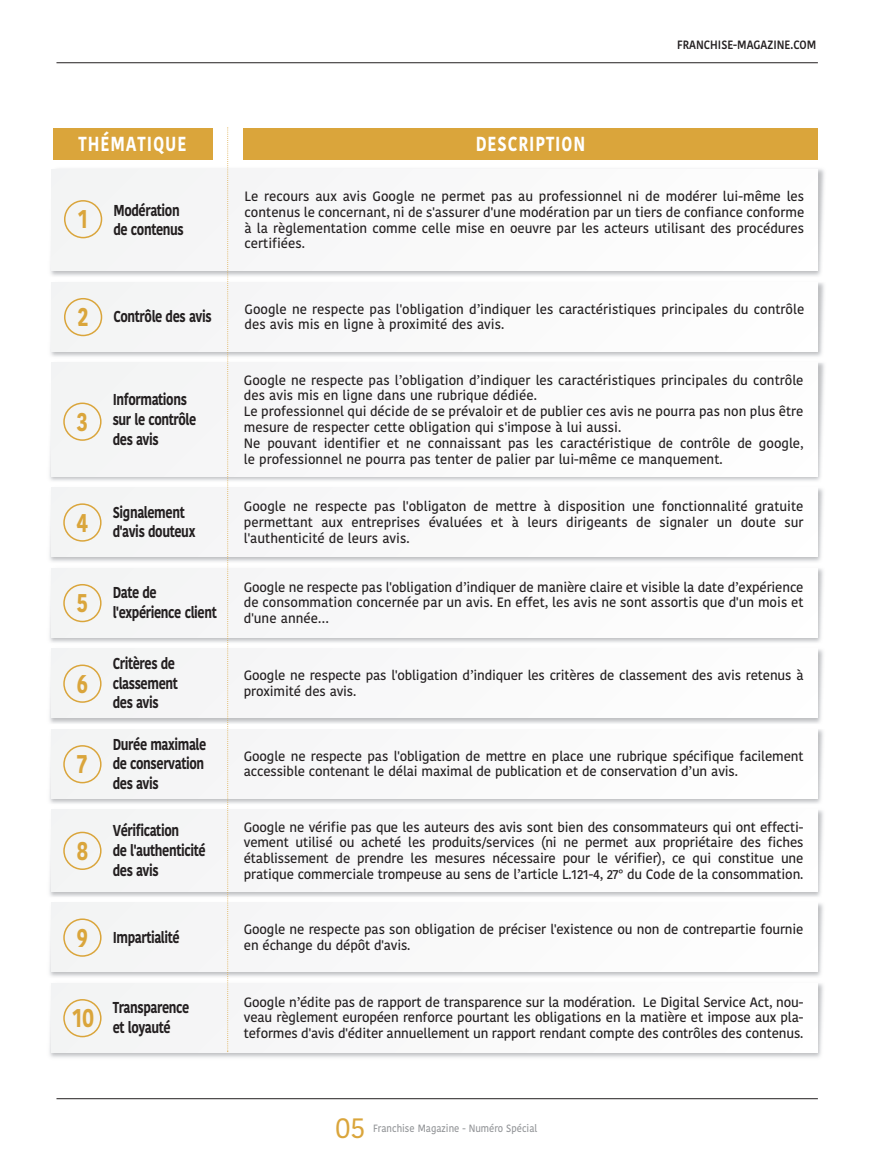
<style>
.page{position:relative;width:872px;height:1170px;background:#fff}
.page>*{position:absolute;margin:0;border:0;box-sizing:border-box;transform-origin:0 0}
.t1{font:30px "Kohinoor Bangla";color:#daa53b}
.t2{font:700 26.7px "Kohinoor Bangla";color:#daa53b;scale:.8 1}
.t3{font:700 20.25px "Kohinoor Bangla";letter-spacing:.055em;color:#fff;scale:.8 1}
.t4{font:700 15.75px/19.6px "Kohinoor Bangla";letter-spacing:-.03em;color:#231f20;scale:.8 1}
.t5{font:500 13.5px/15.8px "Kohinoor Bangla";color:#231f20;text-align:justify}
.t6{font:600 12px "Kohinoor Bangla";color:#231f20;scale:.9 1}
.t7{font:500 10.5px "Kohinoor Bangla";color:#939598;scale:.9 1}
.s1{font-size:26.7px;color:#daa53b}
</style>
<div class="page">
<hr style="left:56px;top:62px;width:762px;height:1px;background:#231f20">
<hr style="left:56px;top:1098px;width:762px;height:1px;background:#231f20">
<img style="left:50px;top:165px;width:774px;height:112px">
<div style="left:52px;top:169px;width:766px;height:102px;background:#f9f9f9"></div>
<svg style="left:64px;top:200px;width:38px;height:38px"></svg>
<div style="left:53px;top:128px;width:159px;height:31px;background:#daa53b"></div>
<div style="left:243px;top:128px;width:575px;height:31px;background:#daa53b"></div>
<img style="left:50px;top:282px;width:774px;height:75px">
<div style="left:52px;top:282px;width:766px;height:69px;background:#f9f9f9"></div>
<svg style="left:64px;top:298px;width:38px;height:38px"></svg>
<img style="left:49px;top:363px;width:776px;height:119px">
<div style="left:51px;top:362px;width:766px;height:114px;background:#f9f9f9"></div>
<svg style="left:63px;top:402px;width:39px;height:39px"></svg>
<img style="left:49px;top:488px;width:774px;height:75px">
<div style="left:51px;top:487px;width:766px;height:69px;background:#f9f9f9"></div>
<svg style="left:63px;top:503px;width:39px;height:38px"></svg>
<img style="left:49px;top:568px;width:774px;height:75px">
<div style="left:51px;top:568px;width:766px;height:69px;background:#f9f9f9"></div>
<svg style="left:63px;top:584px;width:39px;height:38px"></svg>
<img style="left:49px;top:649px;width:774px;height:75px">
<div style="left:51px;top:648px;width:766px;height:69px;background:#f9f9f9"></div>
<svg style="left:63px;top:664px;width:39px;height:38px"></svg>
<img style="left:49px;top:729px;width:774px;height:75px">
<div style="left:51px;top:729px;width:766px;height:69px;background:#f9f9f9"></div>
<svg style="left:63px;top:745px;width:39px;height:38px"></svg>
<img style="left:49px;top:810px;width:774px;height:87px">
<div style="left:51px;top:809px;width:766px;height:82px;background:#f9f9f9"></div>
<svg style="left:63px;top:831px;width:39px;height:38px"></svg>
<img style="left:49px;top:903px;width:774px;height:74px">
<div style="left:51px;top:902px;width:766px;height:69px;background:#f9f9f9"></div>
<svg style="left:63px;top:918px;width:39px;height:38px"></svg>
<img style="left:49px;top:982px;width:774px;height:76px">
<div style="left:51px;top:983px;width:766px;height:69px;background:#f9f9f9"></div>
<svg style="left:63px;top:999px;width:39px;height:38px"></svg>
<svg style="left:227px;top:127px;width:1px;height:924px"></svg>
<h3 class="t3" style="left:79px;top:131px;width:136px">THÉMATIQUE</h3>
<h3 class="t3" style="left:476px;top:131px;width:138px">DESCRIPTION</h3>
<p class="t6" style="left:677px;top:38px;width:156px">FRANCHISE-MAGAZINE.COM</p>
<h2 class="t2" style="left:78px;top:203px;width:14px">1</h2>
<p class="t4" style="left:113px;top:201px;width:90px">Modération de contenus</p>
<p class="t5" style="left:245px;top:189px;width:561px">Le recours aux avis Google ne permet pas au professionnel ni de modérer lui-même les contenus le concernant, ni de s'assurer d'une modération par un tiers de confiance conforme à la règlementation comme celle mise en oeuvre par les acteurs utilisant des procédures certifiées.</p>
<p class="t4" style="left:78px;top:307px;width:169px"><span class="s1">2</span> Contrôle des avis</p>
<p class="t5" style="left:245px;top:301px;width:561px">Google ne respecte pas l'obligation d’indiquer les caractéristiques principales du contrôle des avis mis en ligne à proximité des avis.</p>
<h2 class="t2" style="left:77px;top:405px;width:15px">3</h2>
<p class="t4" style="left:113px;top:390px;width:106px">Informations sur le contrôle des avis</p>
<p class="t5" style="left:244px;top:372px;width:561px;text-align:left">Google ne respecte pas l’obligation d’indiquer les caractéristiques principales du contrôle des avis mis en ligne dans une rubrique dédiée.<br>Le professionnel qui décide de se prévaloir et de publier ces avis ne pourra pas non plus être mesure de respecter cette obligation qui s'impose à lui aussi.<br>Ne pouvant identifier et ne connaissant pas les caractéristique de contrôle de google, le professionnel ne pourra pas tenter de palier par lui-même ce manquement.</p>
<h2 class="t2" style="left:77px;top:506px;width:16px">4</h2>
<p class="t4" style="left:113px;top:503px;width:105px">Signalement d'avis douteux</p>
<p class="t5" style="left:244px;top:499px;width:561px">Google ne respecte pas l'obligaton de mettre à disposition une fonctionnalité gratuite permettant aux entreprises évaluées et à leurs dirigeants de signaler un doute sur l'authenticité de leurs avis.</p>
<h2 class="t2" style="left:77px;top:586px;width:16px">5</h2>
<p class="t4" style="left:113px;top:583px;width:132px">Date de l'expérience client</p>
<p class="t5" style="left:244px;top:579px;width:561px">Google ne respecte pas l'obligation d’indiquer de manière claire et visible la date d’expérience de consommation concernée par un avis. En effet, les avis ne sont assortis que d'un mois et d'une année…</p>
<h2 class="t2" style="left:77px;top:667px;width:16px">6</h2>
<h2 class="t2" style="left:77px;top:747px;width:14px">7</h2>
<h2 class="t2" style="left:76px;top:834px;width:16px">8</h2>
<p class="t4" style="left:113px;top:654px;width:83px">Critères de classement des avis</p>
<p class="t4" style="left:113px;top:735px;width:119px">Durée maximale de conservation des avis</p>
<p class="t5" style="left:244px;top:668px;width:561px">Google ne respecte pas l'obligation d’indiquer les critères de classement des avis retenus à proximité des avis.</p>
<p class="t5" style="left:244px;top:748px;width:561px">Google ne respecte pas l'obligation de mettre en place une rubrique spécifique facilement accessible contenant le délai maximal de publication et de conservation d’un avis.</p>
<p class="t4" style="left:113px;top:821px;width:118px">Vérification<br>de l'authenticité des avis</p>
<p class="t5" style="left:244px;top:819px;width:561px">Google ne vérifie pas que les auteurs des avis sont bien des consommateurs qui ont effecti&shy;vement utilisé ou acheté les produits/services (ni ne permet aux propriétaire des fiches établissement de prendre les mesures nécessaire pour le vérifier), ce qui constitue une pratique commerciale trompeuse au sens de l’article L.121-4, 27° du Code de la consommation.</p>
<p class="t4" style="left:77px;top:928px;width:130px"><span class="s1">9</span> Impartialité</p>
<p class="t5" style="left:244px;top:921px;width:561px">Google ne respecte pas son obligation de préciser l'existence ou non de contrepartie fournie en échange du dépôt d'avis.</p>
<h2 class="t2" style="left:73px;top:1001px;width:29px">10</h2>
<p class="t4" style="left:113px;top:998px;width:97px">Transparence et loyauté</p>
<p class="t5" style="left:244px;top:994px;width:561px">Google n’édite pas de rapport de transparence sur la modération. Le Digital Service Act, nou&shy;veau règlement européen renforce pourtant les obligations en la matière et impose aux pla&shy;teformes d'avis d'éditer annuellement un rapport rendant compte des contrôles des contenus.</p>
<h1 class="t1" style="left:335px;top:1109px;width:32px">05</h1>
<p class="t7" style="left:373px;top:1121px;width:184px">Franchise Magazine - Numéro Spécial</p>
</div>
